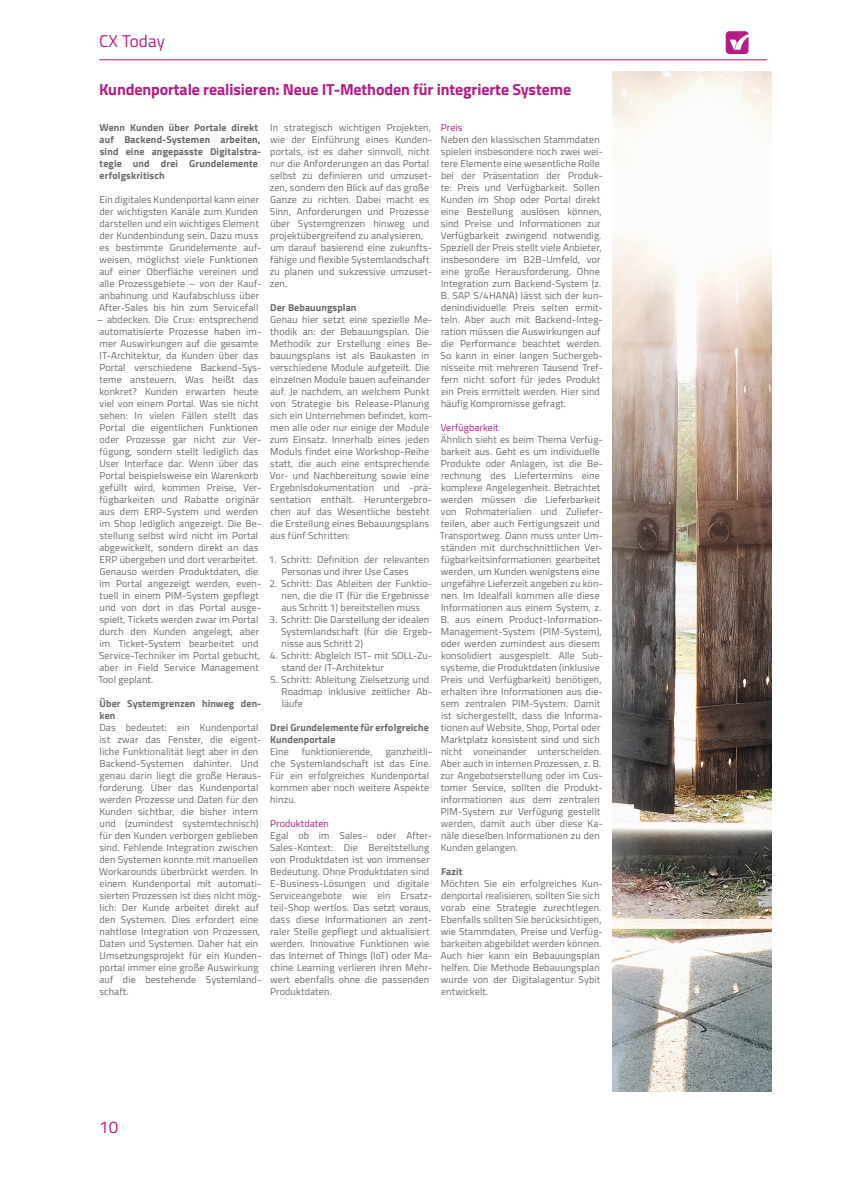
<style>
.page{position:relative;width:842px;height:1191px;background:#fff}
.page>*{position:absolute;margin:0;border:0;box-sizing:border-box;transform-origin:0 0}
.t1{font:17px "Titillium Web";letter-spacing:.01em;color:#b51b82}
.t2{font:700 16px "Titillium Web";letter-spacing:-.01em;color:#b51b82}
.t3{font:10px/12px "Titillium Web";letter-spacing:.015em;color:#66696c}
.t4{font:700 10px/12px "Titillium Web";letter-spacing:.015em;color:#66696c}
.t5{font:10px "Titillium Web";letter-spacing:.01em;color:#b51b82}
</style>
<div class="page">
<svg style="left:726px;top:31px;width:22px;height:23px"></svg>
<hr style="left:99px;top:60px;width:668px;height:1px;background:#b51b82">
<img style="left:612px;top:71px;width:159px;height:1020px">
<hr style="left:841px;top:71px;width:1px;height:1020px;background:#d4edfc">
<h1 class="t1" style="left:99px;top:29px;width:67px">CX Today</h1>
<h2 class="t2" style="left:99px;top:77px;width:473px">Kundenportale realisieren: Neue IT-Methoden für integrierte Systeme</h2>
<p class="t4" style="left:99px;top:121px;width:163px">Wenn Kunden über Portale direkt auf Backend-Systemen arbeiten, sind eine angepasste Digitalstra&shy;tegie und drei Grundelemente erfolgskritisch</p>
<p class="t3" style="left:99px;top:193px;width:164px">Ein digitales Kundenportal kann einer der wichtigsten Kanäle zum Kunden darstellen und ein wichtiges Element der Kundenbindung sein. Dazu muss es bestimmte Grundelemente auf&shy;weisen, möglichst viele Funktionen auf einer Oberfläche vereinen und alle Prozessgebiete – von der Kauf&shy;anbahnung und Kaufabschluss über After-Sales bis hin zum Servicefall</p>
<p class="t3" style="left:96px;top:313px;width:167px">– abdecken. Die Crux: entsprechend automatisierte Prozesse haben im&shy;mer Auswirkungen auf die gesamte IT-Architektur, da Kunden über das Portal verschiedene Backend-Sys&shy;teme ansteuern. Was heißt das konkret? Kunden erwarten heute viel von einem Portal. Was sie nicht sehen: In vielen Fällen stellt das Portal die eigentlichen Funktionen oder Prozesse gar nicht zur Ver&shy;fügung, sondern stellt lediglich das User Interface dar. Wenn über das Portal beispielsweise ein Warenkorb gefüllt wird, kommen Preise, Ver&shy;fügbarkeiten und Rabatte originär aus dem ERP-System und werden im Shop lediglich angezeigt. Die Be&shy;stellung selbst wird nicht im Portal abgewickelt, sondern direkt an das ERP übergeben und dort verarbeitet.<br>Genauso werden Produktdaten, die im Portal angezeigt werden, even&shy;tuell in einem PIM-System gepflegt und von dort in das Portal ausge&shy;spielt, Tickets werden zwar im Portal durch den Kunden angelegt, aber im Ticket-System bearbeitet und Service-Techniker im Portal gebucht, aber in Field Service Management Tool geplant.</p>
<p class="t4" style="left:100px;top:697px;width:163px">Über Systemgrenzen hinweg den&shy;ken</p>
<p class="t3" style="left:99px;top:721px;width:164px">Das bedeutet: ein Kundenportal ist zwar das Fenster, die eigent&shy;liche Funktionalität liegt aber in den Backend-Systemen dahinter. Und genau darin liegt die große Heraus&shy;forderung. Über das Kundenportal werden Prozesse und Daten für den Kunden sichtbar, die bisher intern und (zumindest systemtechnisch) für den Kunden verborgen geblieben sind. Fehlende Integration zwischen den Systemen konnte mit manuellen Workarounds überbrückt werden. In einem Kundenportal mit automati&shy;sierten Prozessen ist dies nicht mög&shy;lich: Der Kunde arbeitet direkt auf den Systemen. Dies erfordert eine nahtlose Integration von Prozessen, Daten und Systemen. Daher hat ein Umsetzungsprojekt für ein Kunden&shy;portal immer eine große Auswirkung auf die bestehende Systemland&shy;schaft.</p>
<p class="t3" style="left:270px;top:121px;width:164px">In strategisch wichtigen Projekten, wie der Einführung eines Kunden&shy;portals, ist es daher sinnvoll, nicht nur die Anforderungen an das Portal selbst zu definieren und umzuset&shy;zen, sondern den Blick auf das große Ganze zu richten. Dabei macht es Sinn, Anforderungen und Prozesse über Systemgrenzen hinweg und projektübergreifend zu analysieren, um darauf basierend eine zukunfts&shy;fähige und flexible Systemlandschaft zu planen und sukzessive umzuset&shy;zen.</p>
<p class="t4" style="left:270px;top:301px;width:88px">Der Bebauungsplan</p>
<p class="t3" style="left:270px;top:313px;width:164px">Genau hier setzt eine spezielle Me&shy;thodik an: der Bebauungsplan. Die Methodik zur Erstellung eines Be&shy;bauungsplans ist als Baukasten in verschiedene Module aufgeteilt. Die einzelnen Module bauen aufeinander auf. Je nachdem, an welchem Punkt von Strategie bis Release-Planung sich ein Unternehmen befindet, kom&shy;men alle oder nur einige der Module zum Einsatz. Innerhalb eines jeden Moduls findet eine Workshop-Reihe statt, die auch eine entsprechende Vor- und Nachbereitung sowie eine Ergebnisdokumentation und -prä&shy;sentation enthält. Heruntergebro&shy;chen auf das Wesentliche besteht die Erstellung eines Bebauungsplans aus fünf Schritten:</p>
<p class="t3" style="left:281px;top:553px;width:149px;text-indent:-13px">1. Schritt: Definition der relevanten<br>Personas und ihrer Use Cases</p>
<p class="t3" style="left:281px;top:577px;width:152px;text-indent:-12px">2. Schritt: Das Ableiten der Funktio&shy;nen, die die IT (für die Ergebnisse aus Schritt 1) bereitstellen muss</p>
<p class="t3" style="left:281px;top:613px;width:153px;text-indent:-12px">3. Schritt: Die Darstellung der idealen<br>Systemlandschaft (für die Ergeb&shy;nisse aus Schritt 2)</p>
<p class="t3" style="left:282px;top:649px;width:152px;text-indent:-12px">4. Schritt: Abgleich IST- mit SOLL-Zu&shy;stand der IT-Architektur</p>
<p class="t3" style="left:281px;top:673px;width:152px;text-indent:-11px">5. Schritt: Ableitung Zielsetzung und<br>Roadmap inklusive zeitlicher Ab&shy;läufe</p>
<p class="t4" style="left:270px;top:721px;width:160px">Drei Grundelemente für erfolgreiche<br>Kundenportale</p>
<p class="t3" style="left:270px;top:745px;width:20px">Eine</p>
<p class="t3" style="left:302px;top:745px;width:72px">funktionierende,</p>
<p class="t3" style="left:270px;top:745px;width:164px;text-indent:116px">ganzheitli&shy;che Systemlandschaft ist das Eine.<br>Für ein erfolgreiches Kundenportal kommen aber noch weitere Aspekte hinzu.</p>
<p class="t5" style="left:270px;top:816px;width:60px">Produktdaten</p>
<p class="t3" style="left:270px;top:829px;width:164px">Egal ob im Sales- oder After-Sales-Kontext: Die Bereitstellung von Produktdaten ist von immenser Bedeutung. Ohne Produktdaten sind E-Business-Lösungen und digitale Serviceangebote wie ein Ersatz&shy;teil-Shop wertlos. Das setzt voraus, dass diese Informationen an zent&shy;raler Stelle gepflegt und aktualisiert werden. Innovative Funktionen wie das Internet of Things (IoT) oder Ma&shy;chine Learning verlieren ihren Mehr&shy;wert ebenfalls ohne die passenden Produktdaten.</p>
<p class="t5" style="left:441px;top:120px;width:23px">Preis</p>
<p class="t3" style="left:441px;top:133px;width:164px">Neben den klassischen Stammdaten spielen insbesondere noch zwei wei&shy;tere Elemente eine wesentliche Rolle bei der Präsentation der Produk&shy;te: Preis und Verfügbarkeit. Sollen Kunden im Shop oder Portal direkt eine Bestellung auslösen können, sind Preise und Informationen zur Verfügbarkeit zwingend notwendig.<br>Speziell der Preis stellt viele Anbieter, insbesondere im B2B-Umfeld, vor eine große Herausforderung. Ohne Integration zum Backend-System (z.<br>B. SAP S/4HANA) lässt sich der kun&shy;denindividuelle Preis selten ermit&shy;teln. Aber auch mit Backend-Integ&shy;ration müssen die Auswirkungen auf die Performance beachtet werden.<br>So kann in einer langen Suchergeb&shy;nisseite mit mehreren Tausend Tref&shy;fern nicht sofort für jedes Produkt ein Preis ermittelt werden. Hier sind häufig Kompromisse gefragt.</p>
<p class="t5" style="left:441px;top:420px;width:60px">Verfügbarkeit</p>
<p class="t3" style="left:440px;top:433px;width:165px">Ähnlich sieht es beim Thema Verfüg&shy;barkeit aus. Geht es um individuelle Produkte oder Anlagen, ist die Be&shy;rechnung des Liefertermins eine komplexe Angelegenheit. Betrachtet werden müssen die Lieferbarkeit von Rohmaterialien und Zuliefer&shy;teilen, aber auch Fertigungszeit und Transportweg. Dann muss unter Um&shy;ständen mit durchschnittlichen Ver&shy;fügbarkeitsinformationen gearbeitet werden, um Kunden wenigstens eine ungefähre Lieferzeit angeben zu kön&shy;nen. Im Idealfall kommen alle diese Informationen aus einem System, z.<br>B. aus einem Product-Information-Management-System (PIM-System), oder werden zumindest aus diesem konsolidiert ausgespielt. Alle Sub&shy;systeme, die Produktdaten (inklusive Preis und Verfügbarkeit) benötigen, erhalten ihre Informationen aus die&shy;sem zentralen PIM-System. Damit ist sichergestellt, dass die Informa&shy;tionen auf Website, Shop, Portal oder Marktplatz konsistent sind und sich nicht voneinander unterscheiden.<br>Aber auch in internen Prozessen, z. B. zur Angebotserstellung oder im Cus&shy;tomer Service, sollten die Produkt&shy;informationen aus dem zentralen PIM-System zur Verfügung gestellt werden, damit auch über diese Ka&shy;näle dieselben Informationen zu den Kunden gelangen.</p>
<p class="t4" style="left:441px;top:865px;width:23px">Fazit</p>
<p class="t3" style="left:441px;top:877px;width:164px">Möchten Sie ein erfolgreiches Kun&shy;denportal realisieren, sollten Sie sich vorab eine Strategie zurechtlegen.<br>Ebenfalls sollten Sie berücksichtigen, wie Stammdaten, Preise und Verfüg&shy;barkeiten abgebildet werden können.<br>Auch hier kann ein Bebauungsplan helfen. Die Methode Bebauungsplan wurde von der Digitalagentur Sybit entwickelt.</p>
<h1 class="t1" style="left:99px;top:1114px;width:21px">10</h1>
</div>
